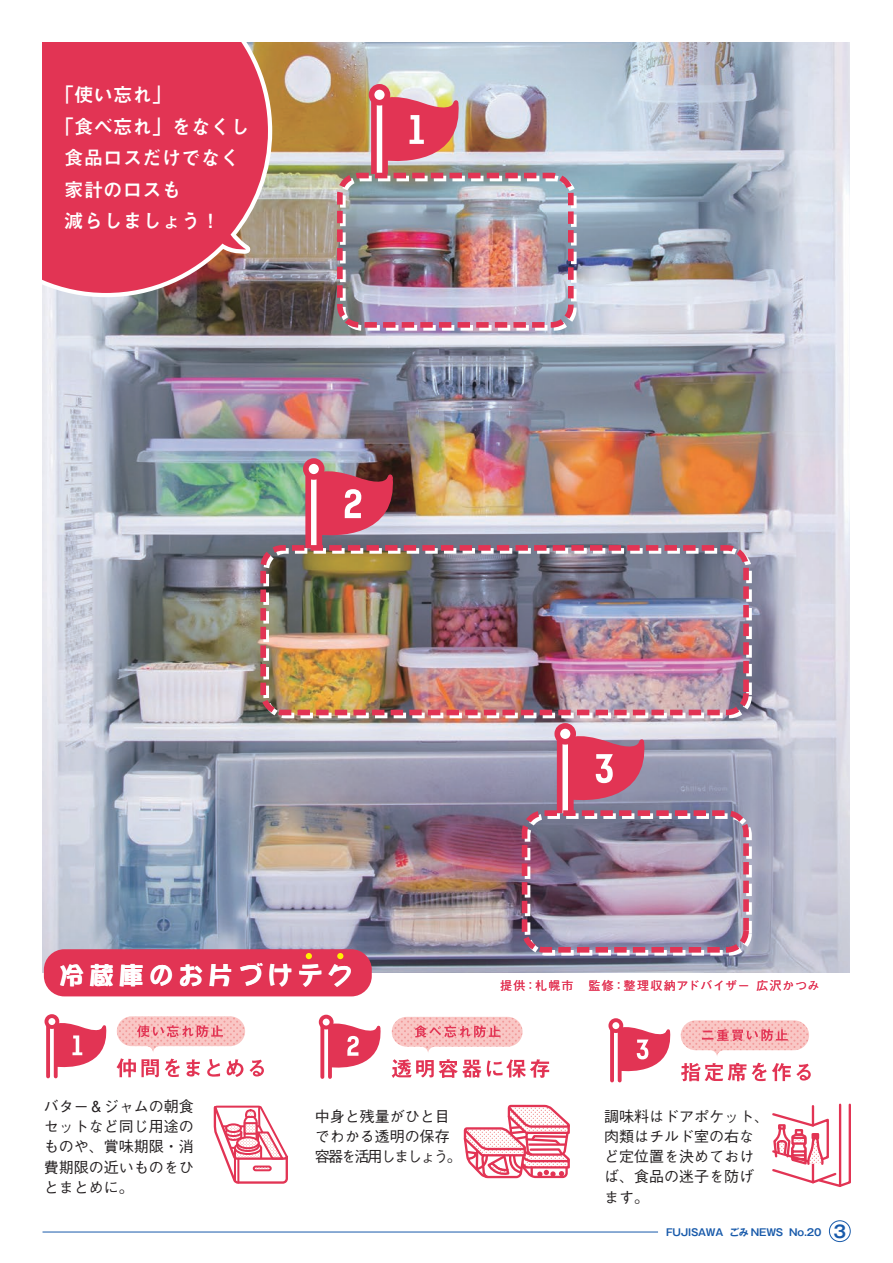
<style>
.page{position:relative;width:893px;height:1263px;background:#fff}
.page>*{position:absolute;margin:0;border:0;box-sizing:border-box;transform-origin:0 0}
.t1{font:24.6px "DFPOP1 Std W12";letter-spacing:.215em;color:#fff}
.t2{font:700 19.5px "Mi Go MB1 Std De";color:#fff}
.t3{font:500 15px/20.2px "Gothic BBB Pro";color:#231f20}
.t4{font:500 12px "Gothic BBB Pro";letter-spacing:.085em;color:#e23454}
.t5{font:700 9.75px "Gothic MB101 Pro De";letter-spacing:-.02em;color:#185aaa}
.s1{font-size:16.8px}
</style>
<div class="page">
<img style="left:42px;top:42px;width:807px;height:931px">
<img style="left:42px;top:42px;width:234px;height:259px">
<svg style="left:42px;top:42px;width:226px;height:251px;fill:#e23454"></svg>
<svg style="left:318px;top:1014px;width:63px;height:65px"></svg>
<div style="left:321px;top:1016px;width:11px;height:11px;background:#fff;border-radius:50%"></div>
<div style="left:319px;top:1015px;width:15px;height:14px;border:4px solid #e23454;border-radius:50%"></div>
<svg style="left:392px;top:1017px;width:131px;height:35px"></svg>
<svg style="left:392px;top:1059px;width:89px;height:19px"></svg>
<svg style="left:487px;top:1059px;width:62px;height:19px"></svg>
<svg style="left:463px;top:1104px;width:107px;height:75px"></svg>
<svg style="left:368px;top:77px;width:93px;height:96px"></svg>
<div style="left:372px;top:87px;width:15px;height:16px;background:#fff;border-radius:50%"></div>
<div style="left:369px;top:84px;width:21px;height:22px;border:6px solid #e23454;border-radius:50%"></div>
<svg style="left:554px;top:718px;width:93px;height:92px"></svg>
<div style="left:557px;top:726px;width:16px;height:16px;background:#fff;border-radius:50%"></div>
<div style="left:554px;top:723px;width:22px;height:22px;border:6px solid #e23454;border-radius:50%"></div>
<svg style="left:303px;top:452px;width:92px;height:93px"></svg>
<div style="left:306px;top:461px;width:16px;height:16px;background:#fff;border-radius:50%"></div>
<div style="left:303px;top:458px;width:22px;height:22px;border:6px solid #e23454;border-radius:50%"></div>
<div style="left:525px;top:813px;width:227px;height:142px;border:6px dashed #fff;border-radius:19px"></div>
<div style="left:522px;top:810px;width:227px;height:143px;border:6px dashed #e23454;border-radius:19px"></div>
<div style="left:263px;top:548px;width:489px;height:170px;border:6px dashed #fff;border-radius:19px"></div>
<div style="left:260px;top:545px;width:489px;height:170px;border:6px dashed #e23454;border-radius:19px"></div>
<div style="left:340px;top:176px;width:237px;height:155px;border:6px dashed #fff;border-radius:19px"></div>
<div style="left:337px;top:173px;width:237px;height:155px;border:6px dashed #e23454;border-radius:19px"></div>
<svg style="left:213px;top:1105px;width:75px;height:79px"></svg>
<div style="left:253px;top:1165px;width:19px;height:6px;border:2px solid #e23454;border-radius:2px"></div>
<hr style="left:237px;top:1158px;width:2px;height:24px;background:#e23454">
<hr style="left:234px;top:1158px;width:2px;height:23px;background:#e23454">
<svg style="left:44px;top:1015px;width:63px;height:64px"></svg>
<div style="left:46px;top:1016px;width:11px;height:11px;background:#fff;border-radius:50%"></div>
<div style="left:45px;top:1014px;width:14px;height:15px;border:4px solid #e23454;border-radius:50%"></div>
<svg style="left:116px;top:1016px;width:148px;height:61px"></svg>
<svg style="left:610px;top:1018px;width:61px;height:65px"></svg>
<div style="left:610px;top:1020px;width:11px;height:11px;background:#fff;border-radius:50%"></div>
<div style="left:608px;top:1018px;width:15px;height:15px;border:4px solid #e23454;border-radius:50%"></div>
<svg style="left:681px;top:1020px;width:128px;height:36px"></svg>
<svg style="left:681px;top:1063px;width:65px;height:18px"></svg>
<svg style="left:752px;top:1063px;width:59px;height:18px"></svg>
<svg style="left:772px;top:1103px;width:79px;height:84px"></svg>
<div style="left:44px;top:949px;width:328px;height:47px;background:#e23454;border-radius:20px"></div>
<svg style="left:306px;top:953px;width:6px;height:6px"></svg>
<svg style="left:337px;top:953px;width:6px;height:6px"></svg>
<div style="left:829px;top:1220px;width:22px;height:22px;border:1px solid #185aaa;border-radius:50%"></div>
<hr style="left:43px;top:1231px;width:615px;height:1px;background:#185aaa">
<h2 class="t2" style="left:55px;top:80px;width:119px">「使い忘れ」</h2>
<h2 class="t2" style="left:55px;top:112px;width:197px">「食べ忘れ」をなくし</h2>
<h2 class="t2" style="left:64px;top:143px;width:177px">食品ロスだけでなく</h2>
<h2 class="t2" style="left:64px;top:175px;width:119px">家計のロスも</h2>
<h2 class="t2" style="left:64px;top:206px;width:158px">減らしましょう！</h2>
<h1 class="t1" style="left:60px;top:961px;width:294px">冷蔵庫のお片づけテク</h1>
<p class="t4" style="left:500px;top:976px;width:321px">提供：札幌市　監修：整理収納アドバイザー広沢かつみ</p>
<p class="t3" style="left:44px;top:1094px;width:151px;text-align:justify">バター＆ジャムの朝食セットなど同じ用途のものや、賞味期限・消費期限の近いものをひとまとめに。</p>
<p class="t3" style="left:315px;top:1104px;width:149px">中身と残量がひと目でわかる透明の保存容器を活用しましょう。</p>
<p class="t3" style="left:604px;top:1104px;width:166px">調味料はドアポケット、肉類はチルド室の右など定位置を決めておけば、食品の迷子を防げます。</p>
<p class="t5" style="left:666px;top:1224px;width:182px">FUJISAWA ごみ NEWS No.20 <span class="s1">3</span></p>
</div>
